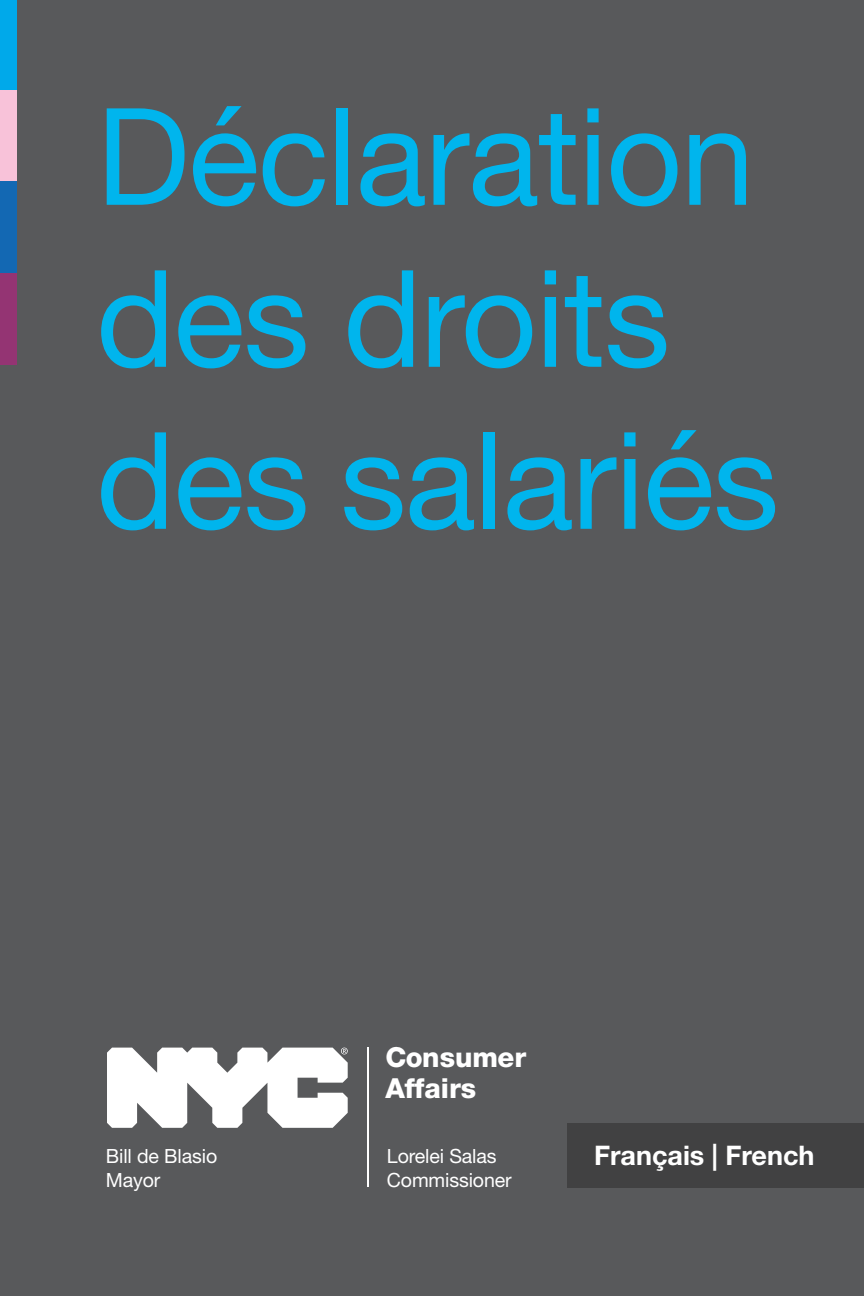
<style>
.page{position:relative;width:864px;height:1296px;background:#58595b}
.page>*{position:absolute;margin:0;border:0;box-sizing:border-box;transform-origin:0 0}
.t1{font:135px/162px "Helvetica Neue LT Std";letter-spacing:-.01em;color:#00b5ed}
.t2{font:800 27.6px/30.6px "Helvetica Neue LT Std";color:#fff}
.t3{font:700 27px "Helvetica Neue LT Std";color:#fff}
.t4{font:19.5px/23.4px "Helvetica Neue LT Std";letter-spacing:-.005em;color:#fff}
</style>
<div class="page">
<div style="left:0;top:181px;width:16px;height:92px;background:#1368b3"></div>
<div style="left:0;top:90px;width:16px;height:91px;background:#f8c2d9"></div>
<div style="left:0;top:0;width:16px;height:90px;background:#00a9ea"></div>
<div style="left:0;top:273px;width:16px;height:92px;background:#943473"></div>
<hr style="left:367px;top:1048px;width:1px;height:139px;background:#fff">
<svg style="left:107px;top:1048px;width:241px;height:80px"></svg>
<div style="left:567px;top:1123px;width:297px;height:65px;background:#414142"></div>
<h1 class="t1" style="left:96px;top:74px;width:684px">Déclaration des droits des salariés</h1>
<p class="t4" style="left:106px;top:1144px;width:113px">Bill de Blasio<br>Mayor</p>
<h2 class="t2" style="left:386px;top:1042px;width:142px">Consumer<br>Affairs</h2>
<p class="t4" style="left:387px;top:1144px;width:126px">Lorelei Salas<br>Commissioner</p>
<h3 class="t3" style="left:594px;top:1139px;width:222px">Français | French</h3>
</div>
